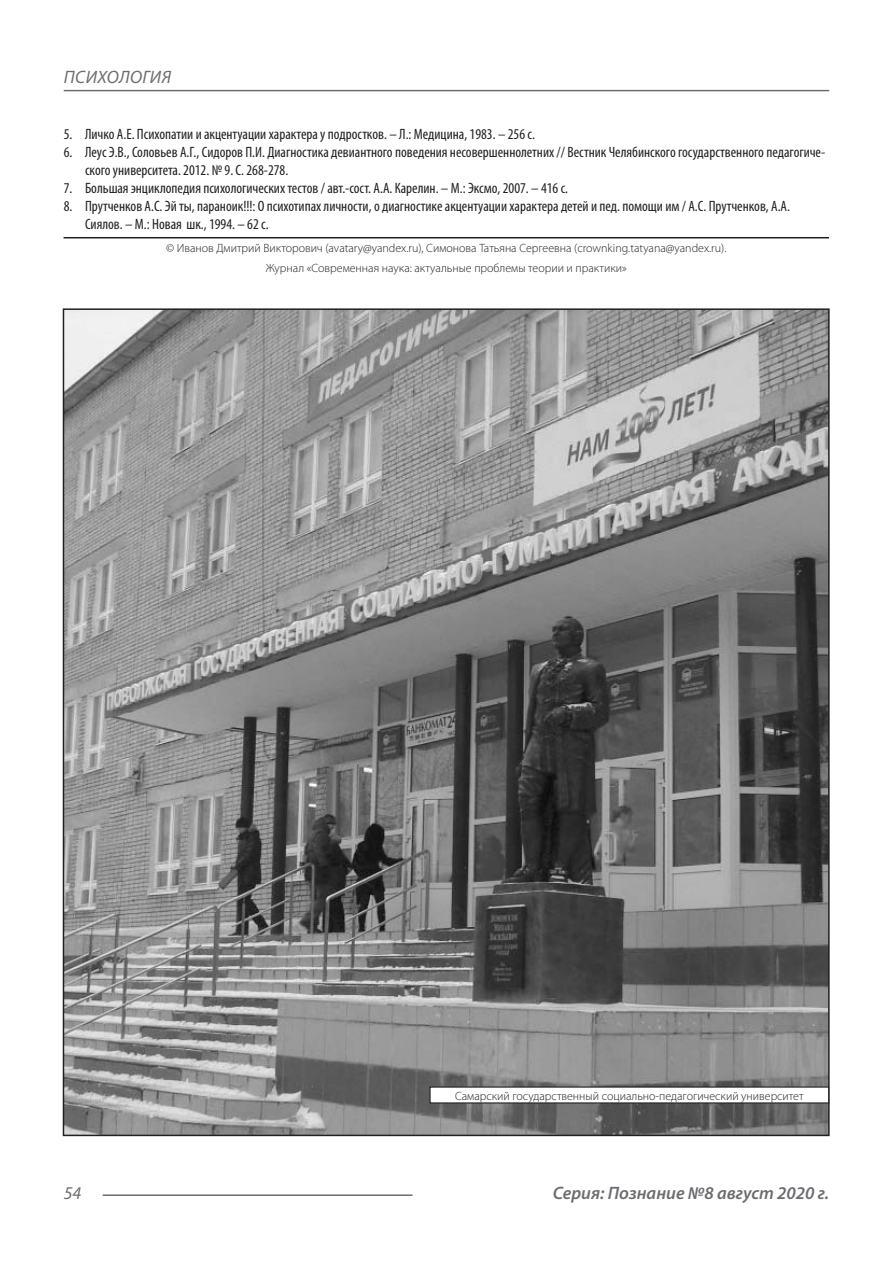
<style>
.page{position:relative;width:893px;height:1263px;background:#fff}
.page>*{position:absolute;margin:0;border:0;box-sizing:border-box;transform-origin:0 0}
.t1{font:italic 600 18px "Myriad Pro";color:#6c6d70}
.t2{font:italic 18px "Myriad Pro";letter-spacing:.02em;color:#6c6d70}
.t3{font:condensed 15px/18px "Myriad Pro";color:#231f20}
.Автор_копирайт{font:300 12px "Myriad Pro";color:#231f20}
</style>
<div class="page">
<hr style="left:103px;top:1194px;width:309px;height:2px;background:#6c6d70">
<hr style="left:64px;top:90px;width:765px;height:1px;background:#6c6d70">
<hr style="left:64px;top:237px;width:765px;height:1px;background:#231f20">
<img style="left:66px;top:311px;width:761px;height:822px">
<div style="left:430px;top:1087px;width:399px;height:16px;background:#fff"></div>
<div style="left:429px;top:1086px;width:400px;height:17px;border:1px solid #231f20"></div>
<p class="t2" style="left:64px;top:66px;width:109px">ПСИХОЛОГИЯ</p>
<p class="t3" style="left:64px;top:125px;width:473px">5. Личко А.Е. Психопатии и акцентуации характера у подростков. – Л.: Медицина, 1983. – 256 с.</p>
<p class="t3" style="left:85px;top:143px;width:742px;text-indent:-21px">6. Леус Э.В., Соловьев А.Г., Сидоров П.И. Диагностика девиантного поведения несовершеннолетних // Вестник Челябинского государственного педагогиче&shy;ского университета. 2012. № 9. С. 268-278.</p>
<p class="t3" style="left:64px;top:179px;width:506px">7. Большая энциклопедия психологических тестов / авт.-сост. А.А. Карелин. – М.: Эксмо, 2007. – 416 с.</p>
<p class="t3" style="left:85px;top:197px;width:706px;text-indent:-21px">8. Прутченков А.С. Эй ты, параноик!!!: О психотипах личности, о диагностике акцентуации характера детей и пед. помощи им / А.С. Прутченков, А.А.<br>Сиялов. – М.: Новая шк., 1994. – 62 с.</p>
<p class="Автор_копирайт" style="left:166px;top:241px;width:562px">© Иванов Дмитрий Викторович (avatary@yandex.ru), Симонова Татьяна Сергеевна (crownking.tatyana@yandex.ru).</p>
<p class="Автор_копирайт" style="left:266px;top:261px;width:363px">Журнал «Современная наука: актуальные проблемы теории и практики»</p>
<p class="Автор_копирайт" style="left:455px;top:1088px;width:350px">Самарский государственный социально-педагогический университет</p>
<p class="t2" style="left:64px;top:1182px;width:19px">54</p>
<p class="t1" style="left:553px;top:1182px;width:278px">Серия: Познание №8 август 2020 г.</p>
</div>
